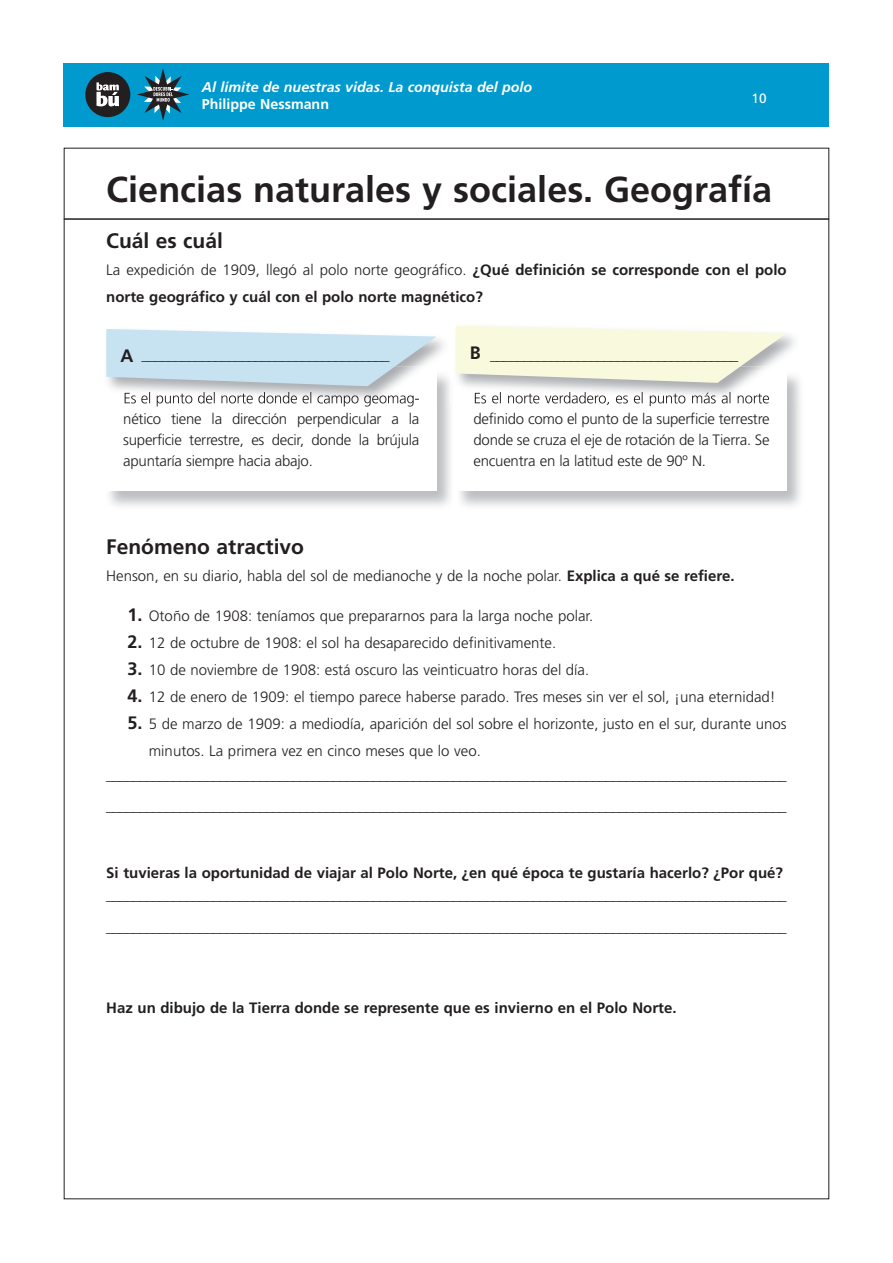
<style>
.page{position:relative;width:893px;height:1263px;background:#fff}
.page>*{position:absolute;margin:0;border:0;box-sizing:border-box;transform-origin:0 0}
.t1{font:700 36px "Frutiger";color:#231f20}
.t2{font:700 21px "Frutiger";color:#231f20}
.t3{font:300 15px/21px "Frutiger";color:#231f20}
.t4{font:700 15px/27px "Frutiger";color:#231f20}
.t5{font:italic 700 14.25px "Frutiger";color:#fff}
.t6{font:700 14.25px "Frutiger";color:#fff}
.t7{font:13.5px "Frutiger";color:#fff}
.s1{font-weight:300}
.s2{font-weight:700;font-size:18px}
.s3{font-weight:700}
</style>
<div class="page">
<div style="left:64px;top:64px;width:765px;height:63px;background:#009ace"></div>
<div style="left:85px;top:72px;width:45px;height:45px;background:#231f20;border-radius:50%"></div>
<svg style="left:96px;top:82px;width:23px;height:24px"></svg>
<svg style="left:137px;top:68px;width:52px;height:53px"></svg>
<hr style="left:64px;top:218px;width:765px;height:2px;background:#231f20">
<img style="left:106px;top:386px;width:330px;height:21px">
<img style="left:125px;top:392px;width:128px;height:14px">
<svg style="left:106px;top:329px;width:330px;height:57px;background:#cbe1ee"></svg>
<img style="left:458px;top:383px;width:312px;height:21px">
<img style="left:450px;top:325px;width:7px;height:79px">
<img style="left:475px;top:392px;width:118px;height:11px">
<svg style="left:456px;top:326px;width:331px;height:57px;background:#f2f3dd"></svg>
<p class="t5" style="left:202px;top:81px;width:332px">Al límite de nuestras vidas. La conquista del polo</p>
<p class="t6" style="left:202px;top:99px;width:129px">Philippe Nessmann</p>
<p class="t7" style="left:752px;top:92px;width:17px">10</p>
<h1 class="t1" style="left:106px;top:175px;width:667px">Ciencias naturales y sociales. Geografía</h1>
<h2 class="t2" style="left:106px;top:232px;width:118px">Cuál es cuál</h2>
<p class="t4" style="left:106px;top:257px;width:682px"><span class="s1">La expedición de 1909, llegó al polo norte geográfico.</span> ¿Qué definición se corresponde con el polo norte geográfico y cuál con el polo norte magnético?</p>
<p class="t3" style="left:121px;top:345px;width:271px"><span class="s2">A</span> _____________________________________</p>
<p class="t3" style="left:470px;top:345px;width:270px"><span class="s2">B</span> _____________________________________</p>
<p class="t3" style="left:123px;top:410px;width:298px;text-align:justify">nético tiene la dirección perpendicular a la superficie terrestre, es decir, donde la brújula apuntaría siempre hacia abajo.</p>
<p class="t3" style="left:473px;top:410px;width:298px;text-align:justify">definido como el punto de la superficie terrestre donde se cruza el eje de rotación de la Tierra. Se encuentra en la latitud este de 90º N.</p>
<h2 class="t2" style="left:106px;top:538px;width:199px">Fenómeno atractivo</h2>
<p class="t3" style="left:106px;top:566px;width:630px">Henson, en su diario, habla del sol de medianoche y de la noche polar. <span class="s3">Explica a qué se refiere.</span></p>
<p class="t3" style="left:128px;top:607px;width:467px"><span class="s2">1.</span> Otoño de 1908: teníamos que prepararnos para la larga noche polar.</p>
<p class="t3" style="left:128px;top:634px;width:430px"><span class="s2">2.</span> 12 de octubre de 1908: el sol ha desaparecido definitivamente.</p>
<p class="t3" style="left:128px;top:661px;width:463px"><span class="s2">3.</span> 10 de noviembre de 1908: está oscuro las veinticuatro horas del día.</p>
<p class="t3" style="left:128px;top:688px;width:650px"><span class="s2">4.</span> 12 de enero de 1909: el tiempo parece haberse parado. Tres meses sin ver el sol, ¡una eternidad!</p>
<p class="t3" style="left:149px;top:712px;width:639px;line-height:27px;text-indent:-21px"><span class="s2">5.</span> 5 de marzo de 1909: a mediodía, aparición del sol sobre el horizonte, justo en el sur, durante unos minutos. La primera vez en cinco meses que lo veo.</p>
<p class="t3" style="left:106px;top:760px;width:682px;line-height:31.5px">______________________________________________________________________________________________________ ______________________________________________________________________________________________________</p>
<p class="t4" style="left:106px;top:860px;width:678px">Si tuvieras la oportunidad de viajar al Polo Norte, ¿en qué época te gustaría hacerlo? ¿Por qué?</p>
<p class="t3" style="left:106px;top:880px;width:682px;line-height:31.5px">______________________________________________________________________________________________________ ______________________________________________________________________________________________________</p>
<p class="t4" style="left:106px;top:995px;width:572px">Haz un dibujo de la Tierra donde se represente que es invierno en el Polo Norte.</p>
</div>
